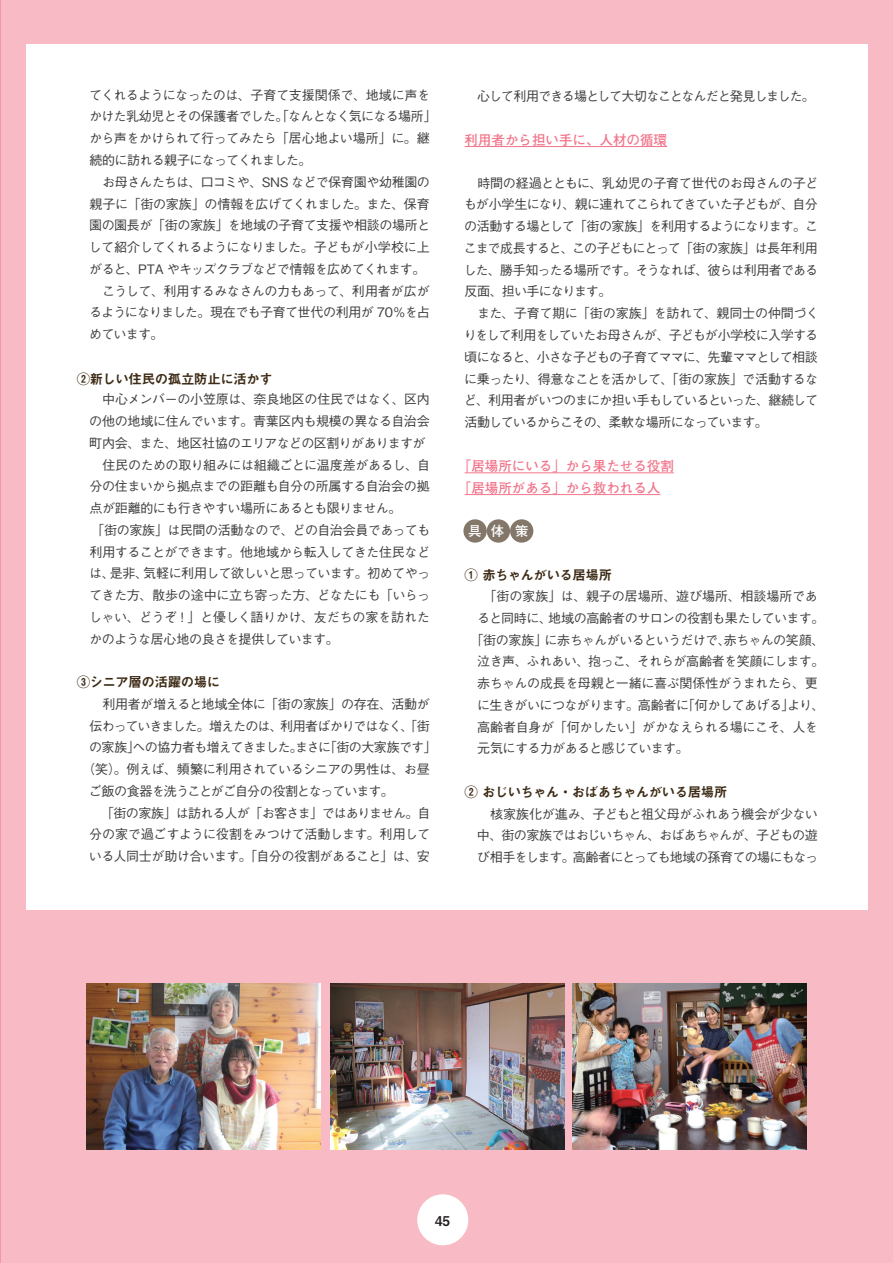
<style>
.page{position:relative;width:893px;height:1263px;background:#f8bac5}
.page>*{position:absolute;margin:0;border:0;box-sizing:border-box;transform-origin:0 0}
.t1{font:13.5px "Midashi Go Pro MB31";letter-spacing:-.04em;color:#3d2b15}
.t2{font:700 13.5px/21.8px "Futo Go B101 Pro";color:#f2758b}
.t3{font:700 13.5px "Futo Go B101 Pro";color:#fff}
.t4{font:13.5px "Midashi Go Pro MB31";color:#231f20}
.t5{font:500 13.05px/21.8px "Gothic BBB Pro";letter-spacing:-.045em;color:#3e3e3f;text-align:justify}
.t6{font:500 13.05px "Gothic BBB Pro";letter-spacing:-.08em;color:#3e3e3f}
.t7{font:500 13.05px "Gothic BBB Pro";letter-spacing:-.025em;color:#3e3e3f}
.t8{font:500 13.05px "Gothic BBB Pro";letter-spacing:-.07em;color:#3e3e3f}
.t9{font:500 13.05px "Gothic BBB Pro";letter-spacing:-.01em;color:#3e3e3f}
.t10{font:500 13.05px "Gothic BBB Pro";letter-spacing:-.075em;color:#3e3e3f}
.s1{color:#fff}
</style>
<div class="page">
<div style="left:26px;top:45px;width:841px;height:865px;background:#fff"></div>
<div style="left:417px;top:1194px;width:51px;height:51px;background:#fff;border-radius:50%"></div>
<svg style="left:463px;top:519px;width:24px;height:24px"></svg>
<div style="left:487px;top:519px;width:23px;height:24px;background:#827769;border-radius:50%"></div>
<div style="left:510px;top:519px;width:23px;height:24px;background:#827769;border-radius:50%"></div>
<hr style="left:465px;top:146px;width:202px;height:1px;background:#f2758b">
<hr style="left:465px;top:472px;width:209px;height:1px;background:#f2758b">
<hr style="left:465px;top:494px;width:195px;height:1px;background:#f2758b">
<img style="left:330px;top:983px;width:234px;height:166px">
<img style="left:573px;top:983px;width:234px;height:166px">
<img style="left:87px;top:983px;width:234px;height:166px">
<p class="t5" style="left:89px;top:82px;width:349px;text-align:left">てくれるようになったのは、子育て支援関係で、地域に声をかけた乳幼児とその保護者でした。「なんとなく気になる場所」から声をかけられて行ってみたら「居心地よい場所」に。継続的に訪れる親子になってくれました。</p>
<p class="t5" style="left:102px;top:169px;width:329px">お母さんたちは、口コミや、SNS などで保育園や幼稚園の</p>
<p class="t5" style="left:89px;top:191px;width:342px">親子に「街の家族」の情報を広げてくれました。また、保育</p>
<p class="t5" style="left:89px;top:213px;width:343px">園の園長が「街の家族」を地域の子育て支援や相談の場所と</p>
<p class="t5" style="left:89px;top:235px;width:343px">して紹介してくれるようになりました。子どもが小学校に上</p>
<p class="t5" style="left:89px;top:256px;width:338px">がると、PTA やキッズクラブなどで情報を広めてくれます。</p>
<p class="t5" style="left:102px;top:278px;width:329px">こうして、利用するみなさんの力もあって、利用者が広が</p>
<p class="t5" style="left:89px;top:300px;width:342px">るようになりました。現在でも子育て世代の利用が 70％を占</p>
<p class="t5" style="left:89px;top:322px;width:76px">めています。</p>
<p class="t1" style="left:77px;top:368px;width:198px">②新しい住民の孤立防止に活かす</p>
<p class="t5" style="left:102px;top:387px;width:329px">中心メンバーの小笠原は、奈良地区の住民ではなく、区内</p>
<p class="t5" style="left:89px;top:409px;width:342px">の他の地域に住んでいます。青葉区内も規模の異なる自治会</p>
<p class="t5" style="left:89px;top:430px;width:338px">町内会、また、地区社協のエリアなどの区割りがありますが</p>
<p class="t5" style="left:103px;top:452px;width:329px">住民のための取り組みには組織ごとに温度差があるし、自</p>
<p class="t5" style="left:89px;top:474px;width:342px">分の住まいから拠点までの距離も自分の所属する自治会の拠</p>
<p class="t5" style="left:89px;top:496px;width:314px">点が距離的にも行きやすい場所にあるとも限りません。</p>
<p class="t5" style="left:91px;top:517px;width:340px">「街の家族」は民間の活動なので、どの自治会員であっても</p>
<p class="t5" style="left:89px;top:539px;width:342px">利用することができます。他地域から転入してきた住民など</p>
<p class="t5" style="left:89px;top:561px;width:343px">は、是非、気軽に利用して欲しいと思っています。初めてやっ</p>
<p class="t5" style="left:89px;top:583px;width:342px">てきた方、散歩の途中に立ち寄った方、どなたにも「いらっ</p>
<p class="t7" style="left:89px;top:606px;width:343px">しゃい、どうぞ！」と優しく語りかけ、友だちの家を訪れた</p>
<p class="t5" style="left:89px;top:626px;width:251px">かのような居心地の良さを提供しています。</p>
<p class="t1" style="left:77px;top:671px;width:145px">③シニア層の活躍の場に</p>
<p class="t5" style="left:102px;top:691px;width:329px">利用者が増えると地域全体に「街の家族」の存在、活動が</p>
<p class="t6" style="left:89px;top:715px;width:342px">伝わっていきました。増えたのは、利用者ばかりではなく、「街</p>
<p class="t5" style="left:89px;top:735px;width:349px">の家族」への協力者も増えてきました。まさに「街の大家族です」</p>
<p class="t5" style="left:82px;top:757px;width:349px">（笑）。例えば、頻繁に利用されているシニアの男性は、お昼</p>
<p class="t10" style="left:89px;top:780px;width:307px">ご飯の食器を洗うことがご自分の役割となっています。</p>
<p class="t8" style="left:101px;top:802px;width:331px">「街の家族」は訪れる人が「お客さま」ではありません。自</p>
<p class="t5" style="left:89px;top:822px;width:342px">分の家で過ごすように役割をみつけて活動します。利用して</p>
<p class="t5" style="left:89px;top:844px;width:342px">いる人同士が助け合います。「自分の役割があること」は、安</p>
<p class="t6" style="left:477px;top:85px;width:339px">心して利用できる場として大切なことなんだと発見しました。</p>
<p class="t2" style="left:465px;top:127px;width:204px">利用者から担い手に、人材の循環</p>
<p class="t5" style="left:463px;top:170px;width:356px;text-indent:14px">時間の経過とともに、乳幼児の子育て世代のお母さんの子どもが小学生になり、親に連れてこられてきていた子どもが、自分の活動する場として「街の家族」を利用するようになります。ここまで成長すると、この子どもにとって「街の家族」は長年利用した、勝手知ったる場所です。そうなれば、彼らは利用者である反面、担い手になります。</p>
<p class="t5" style="left:464px;top:301px;width:356px;text-indent:13px">また、子育て期に「街の家族」を訪れて、親同士の仲間づくりをして利用をしていたお母さんが、子どもが小学校に入学する頃になると、小さな子どもの子育てママに、先輩ママとして相談に乗ったり、得意なことを活かして、「街の家族」で活動するなど、利用者がいつのまにか担い手もしているといった、継続して活動しているからこその、柔軟な場所になっています。</p>
<p class="t2" style="left:458px;top:453px;width:217px">「居場所にいる」から果たせる役割「居場所がある」から救われる人<span class="s1">体</span></p>
<p class="t3" style="left:468px;top:520px;width:62px">具体策</p>
<p class="t1" style="left:465px;top:564px;width:149px">① 赤ちゃんがいる居場所</p>
<p class="t9" style="left:483px;top:586px;width:336px">「街の家族」は、親子の居場所、遊び場所、相談場所であ</p>
<p class="t5" style="left:477px;top:605px;width:349px">ると同時に、地域の高齢者のサロンの役割も果たしています。</p>
<p class="t5" style="left:470px;top:627px;width:356px">「街の家族」に赤ちゃんがいるというだけで、赤ちゃんの笑顔、</p>
<p class="t5" style="left:477px;top:649px;width:349px">泣き声、ふれあい、抱っこ、それらが高齢者を笑顔にします。</p>
<p class="t5" style="left:477px;top:671px;width:342px">赤ちゃんの成長を母親と一緒に喜ぶ関係性がうまれたら、更</p>
<p class="t5" style="left:477px;top:692px;width:349px">に生きがいにつながります。高齢者に「何かしてあげる」より、</p>
<p class="t5" style="left:477px;top:714px;width:342px">高齢者自身が「何かしたい」がかなえられる場にこそ、人を</p>
<p class="t5" style="left:477px;top:736px;width:213px">元気にする力があると感じています。</p>
<p class="t1" style="left:465px;top:781px;width:264px">② おじいちゃん・おばあちゃんがいる居場所</p>
<p class="t5" style="left:477px;top:801px;width:343px;text-indent:13px">核家族化が進み、子どもと祖父母がふれあう機会が少ない中、街の家族ではおじいちゃん、おばあちゃんが、子どもの遊び相手をします。高齢者にとっても地域の孫育ての場にもなっ</p>
<p class="t4" style="left:435px;top:1210px;width:17px">45</p>
</div>
